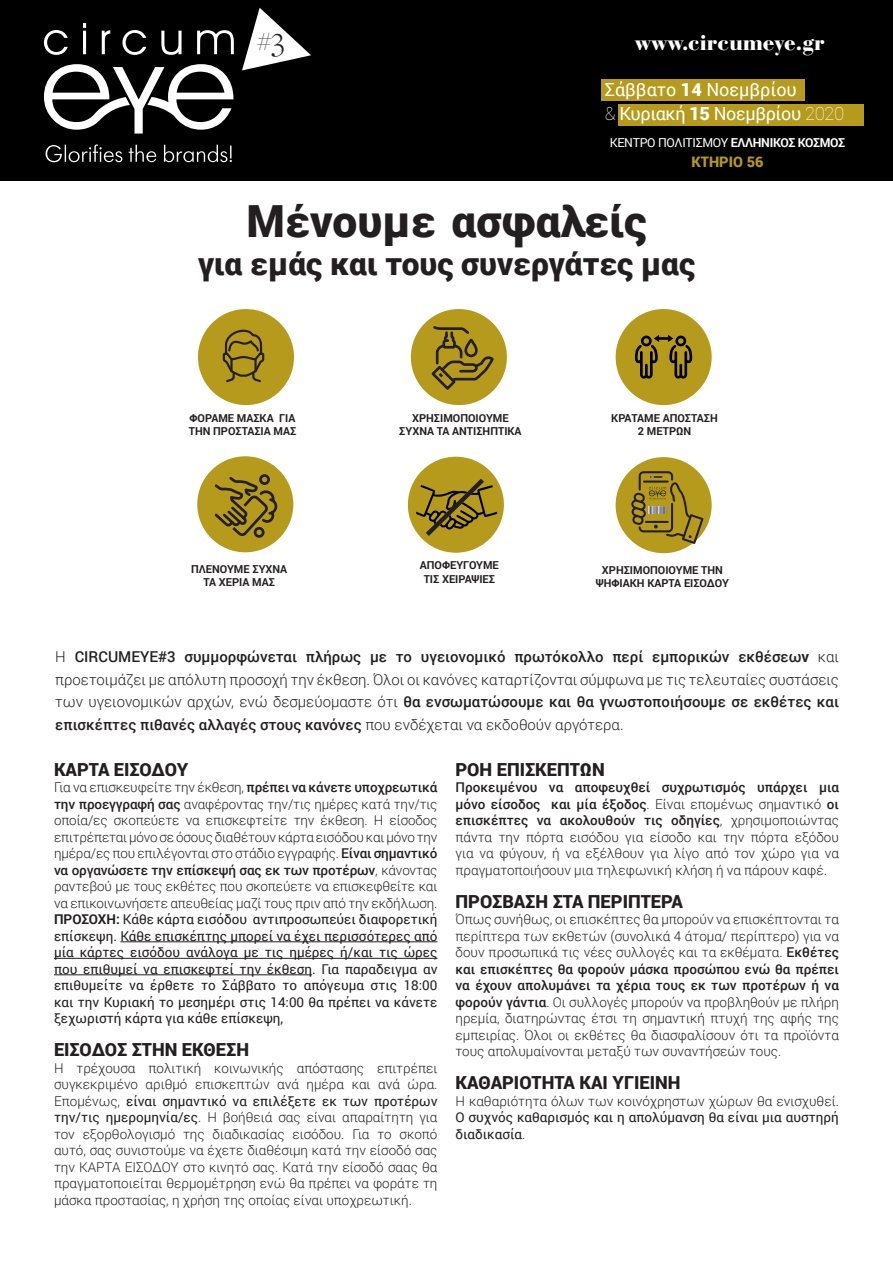
<style>
.page{position:relative;width:893px;height:1263px;background:#fff}
.page>*{position:absolute;margin:0;border:0;box-sizing:border-box;transform-origin:0 0}
.t1{font:900 44.25px "Roboto";color:#231f20}
.t2{font:900 31.65px "Roboto";color:#231f20}
.t3{font:300 27px "Freight Greek Display";color:#231f20}
.t4{font:900 21px "CF Bodoni Greek";color:#fff}
.t5{font:900 18px "Roboto";color:#231f20}
.t6{font:18px "Roboto";letter-spacing:-.015em;color:#fff}
.t7{font:300 15px/22.5px "Roboto";color:#231f20;text-align:justify}
.t8{font:900 14.55px "Roboto";color:#b59a1c}
.t9{font:300 13.5px/16.5px "Roboto";color:#231f20;text-align:justify}
.t10{font:13.5px/16.5px "Roboto";color:#231f20;text-align:justify}
.t11{font:12.3px "Roboto";letter-spacing:-.025em;color:#fff}
.t12{font:700 10.95px/13px "Roboto";color:#231f20;text-align:center}
.s1{font-size:33.75px}
.s2{font-weight:900}
.s3{font-weight:100}
.s4{font-weight:700}
.s5{font-weight:500}
.s6{font-weight:400}
.s7{font-weight:300}
</style>
<div class="page">
<div style="left:616px;top:457px;width:96px;height:96px;background:#b59a1c;border-radius:50%"></div>
<svg style="left:631px;top:471px;width:72px;height:73px"></svg>
<hr style="left:120px;top:941px;width:317px;height:1px;background:#231f20">
<hr style="left:54px;top:958px;width:383px;height:1px;background:#231f20">
<hr style="left:54px;top:974px;width:258px;height:1px;background:#231f20">
<div style="left:0;top:0;width:893px;height:180px;background:#000001"></div>
<svg style="left:44px;top:30px;width:24px;height:25px"></svg>
<svg style="left:83px;top:23px;width:3px;height:5px"></svg>
<hr style="left:83px;top:31px;width:3px;height:23px;background:#fff">
<svg style="left:102px;top:30px;width:8px;height:24px"></svg>
<svg style="left:122px;top:30px;width:24px;height:25px"></svg>
<svg style="left:161px;top:31px;width:21px;height:24px"></svg>
<svg style="left:197px;top:30px;width:37px;height:24px"></svg>
<svg style="left:44px;top:64px;width:189px;height:70px"></svg>
<svg style="left:46px;top:144px;width:186px;height:18px"></svg>
<svg style="left:242px;top:8px;width:69px;height:62px"></svg>
<div style="left:601px;top:79px;width:204px;height:22px;background:#b59a1c"></div>
<div style="left:619px;top:104px;width:245px;height:22px;background:#b59a1c"></div>
<div style="left:198px;top:309px;width:96px;height:96px;background:#b59a1c;border-radius:50%"></div>
<svg style="left:222px;top:329px;width:43px;height:54px"></svg>
<div style="left:411px;top:309px;width:96px;height:96px;background:#b59a1c;border-radius:50%"></div>
<svg style="left:431px;top:324px;width:64px;height:68px"></svg>
<div style="left:616px;top:309px;width:96px;height:96px;background:#b59a1c;border-radius:50%"></div>
<svg style="left:635px;top:335px;width:57px;height:44px"></svg>
<div style="left:408px;top:457px;width:96px;height:96px;background:#b59a1c;border-radius:50%"></div>
<svg style="left:416px;top:474px;width:81px;height:67px"></svg>
<div style="left:197px;top:456px;width:96px;height:96px;background:#b59a1c;border-radius:50%"></div>
<svg style="left:212px;top:469px;width:66px;height:69px"></svg>
<p class="t3" style="left:258px;top:26px;width:29px">#<span class="s1">3</span></p>
<p class="t4" style="left:635px;top:29px;width:191px">www.circumeye.gr</p>
<p class="t6" style="left:605px;top:76px;width:194px">Σάββατο <span class="s2">14</span> Νοεμβρίου</p>
<p class="t6" style="left:605px;top:101px;width:241px"><span class="s3">&amp;</span> Κυριακή <span class="s2">15</span> Νοεμβρίου <span class="s3">2020</span></p>
<p class="t11" style="left:610px;top:134px;width:237px">ΚΕΝΤΡΟ ΠΟΛΙΤΙΣΜΟΥ <span class="s4">ΕΛΛΗΝΙΚΟΣ ΚΟΣΜΟΣ</span></p>
<p class="t8" style="left:691px;top:152px;width:73px">ΚΤΗΡIO 56</p>
<p class="t1" style="left:247px;top:190px;width:401px">Μένουμε ασφαλείς</p>
<p class="t2" style="left:198px;top:242px;width:498px">για εμάς και τους συνεργάτες μας</p>
<p class="t12" style="left:189px;top:411px;width:109px;text-align:left">ΦΟΡΑMΕ ΜΑΣΚΑ ΓΙΑ<br>ΤΗΝ ΠΡΟΣΤΑΣΙΑ ΜΑΣ</p>
<p class="t12" style="left:399px;top:411px;width:124px">ΧΡΗΣΙΜΟΠΟΙΟΥΜΕ<br>ΣΥΧΝΑ ΤΑ ΑΝΤΙΣΗΠΤΙΚΑ</p>
<p class="t12" style="left:611px;top:411px;width:108px">ΚΡΑΤAME ΑΠΟΣΤΑΣΗ<br>2 ΜΕΤΡΩΝ</p>
<p class="t12" style="left:191px;top:562px;width:98px">ΠΛΕΝΟΥΜΕ ΣΥΧΝΑ<br>ΤΑ ΧΕΡΙΑ ΜΑΣ</p>
<p class="t12" style="left:420px;top:558px;width:81px">ΑΠΟΦΕΥΓΟΥΜΕ<br>ΤΙΣ ΧΕΙΡΑΨΙΕΣ</p>
<p class="t12" style="left:596px;top:563px;width:134px">ΧΡΗΣΙΜΟΠΟΙΟΥΜΕ ΤΗΝ<br>ΨΗΦΙΑΚΗ ΚΑΡΤΑ ΕΙΣΟΔΟΥ</p>
<p class="t7" style="left:55px;top:645px;width:785px">Η <span class="s5">CIRCUMEYE#3 συμμορφώνεται πλήρως με το υγειονομικό πρωτόκολλο περί εμπορικών εκθέσεω</span><span class="s4">ν</span> και προετοιμάζει με απόλυτη προσοχή την έκθεση. Όλοι οι κανόνες καταρτίζονται σύμφωνα με τις τελευταίες συστάσεις των υγειονομικών αρχών, ενώ δεσμεύομαστε ότι <span class="s5">θα ενσωματώσουμε και θα γνωστοποιήσουμε σε εκθέτες και επισκέπτες πιθανές αλλαγές στους κανόνες</span> που ενδέχεται να εκδοθούν αργότερα.</p>
<p class="t5" style="left:54px;top:757px;width:136px">ΚΑΡΤΑ ΕΙΣΟΔΟΥ</p>
<p class="t9" style="left:54px;top:779px;width:385px">Για να επισκευφείτε την έκθεση, <span class="s5">πρέπει να κάνετε υποχρεωτικά την προεγγραφή σας</span> αναφέροντας την/τις ημέρες κατά την/τις οποία/ες σκοπεύετε να επισκεφτείτε την έκθεση. Η είσοδος επιτρέπεται μόνο σε όσους διαθέτουν κάρτα εισόδου και μόνο την ημέρα/ες που επιλέγονται στο στάδιο εγγραφής. <span class="s5">Είναι σημαντικό να οργανώσετε την επίσκεψή σας εκ των προτέρων</span>, κάνοντας ραντεβού με τους εκθέτες που σκοπεύετε να επισκεφθείτε και να επικοινωνήσετε απευθείας μαζί τους πριν από την εκδήλωση.</p>
<p class="t10" style="left:54px;top:911px;width:385px"><span class="s4">ΠΡΟΣΟΧΗ:</span> Κάθε κάρτα εισόδου αντιπροσωπεύει διαφορετική επίσκεψη. Κάθε επισκέπτης μπορεί να έχει περισσότερες από μία κάρτες εισόδου ανάλογα με τις ημέρες ή/και τις ώρες που επιθυμεί να επισκεφτεί την έκθεση. Για παραδειγμα αν επιθυμείτε να έρθετε το Σάββατο το απόγευμα στις 18:00 και την Κυριακή το μεσημέρι στις 14:00 θα πρέπει να κάνετε ξεχωριστή κάρτα για κάθε επίσκεψη,</p>
<p class="t5" style="left:54px;top:1037px;width:197px">ΕΙΣΟΔΟΣ ΣΤΗΝ ΕΚΘΕΣΗ</p>
<p class="t9" style="left:54px;top:1059px;width:385px">Η τρέχουσα πολιτική κοινωνικής απόστασης επιτρέπει συγκεκριμένο αριθμό επισκεπτών ανά ημέρα και ανά ώρα.<br>Επομένως, <span class="s6">είναι σημαντικό να επιλέξετε εκ των προτέρων την/τις ημερομηνία/ες</span>. Η βοήθειά σας είναι απαραίτητη για τον εξορθολογισμό της διαδικασίας εισόδου. Για το σκοπό αυτό, σας συνιστούμε να έχετε διαθέσιμη κατά την είσοδό σας την ΚΑΡΤΑ ΕΙΣΟΔΟΥ στο κινητό σας. Κατά την είσοδό σαας θα πραγματοποιείται θερμομέτρηση ενώ θα πρέπει να φοράτε τη μάσκα προστασίας, η χρήση της οποίας είναι υποχρεωτική.</p>
<p class="t5" style="left:455px;top:757px;width:151px">ΡΟΗ ΕΠΙΣΚΕΠΤΩΝ</p>
<p class="t9" style="left:455px;top:779px;width:385px"><span class="s5">Προκειμένου να αποφευχθεί συχρωτισμός υπάρχει μια μόνο είσοδος και μία έξοδος</span>. Είναι επομένως σημαντικό <span class="s5">οι επισκέπτες να ακολουθούν τις οδηγίες</span>, χρησιμοποιώντας πάντα την πόρτα εισόδου για είσοδο και την πόρτα εξόδου για να φύγουν, ή να εξέλθουν για λίγο από τον χώρο για να πραγματοποιήσουν μια τηλεφωνική κλήση ή να πάρουν καφέ.</p>
<p class="t5" style="left:455px;top:889px;width:229px">ΠΡΟΣΒΑΣΗ ΣΤΑ ΠΕΡΙΠΤΕΡΑ</p>
<p class="t9" style="left:455px;top:911px;width:385px">Όπως συνήθως, οι επισκέπτες θα μπορούν να επισκέπτονται τα περίπτερα των εκθετών (συνολικά 4 άτομα/ περίπτερο) για να δουν προσωπικά τις νέες συλλογές και τα εκθέματα. <span class="s5">Εκθέτες και επισκέπτες θα φορούν μάσκα προσώπου ενώ θα πρέπει να έχουν απολυμάνει τα χέρια τους εκ των προτέρων ή να φορούν γάντια</span>. Οι συλλογές μπορούν να προβληθούν με πλήρη ηρεμία, διατηρώντας έτσι τη σημαντική πτυχή της αφής της εμπειρίας. Όλοι οι εκθέτες θα διασφαλίσουν ότι τα προϊόντα τους απολυμαίνονται μεταξύ των συναντήσεών τους.</p>
<p class="t5" style="left:455px;top:1070px;width:226px">ΚΑΘΑΡΙΟΤΗΤΑ ΚΑΙ ΥΓΙΕΙΝΗ</p>
<p class="t10" style="left:455px;top:1092px;width:385px"><span class="s7">Η καθαριότητα όλων των κοινόχρηστων χώρων θα ενισχυθεί.<br></span>Ο συχνός καθαρισμός και η απολύμανση θα είναι μια αυστηρή διαδικασία<span class="s7">.</span></p>
</div>
